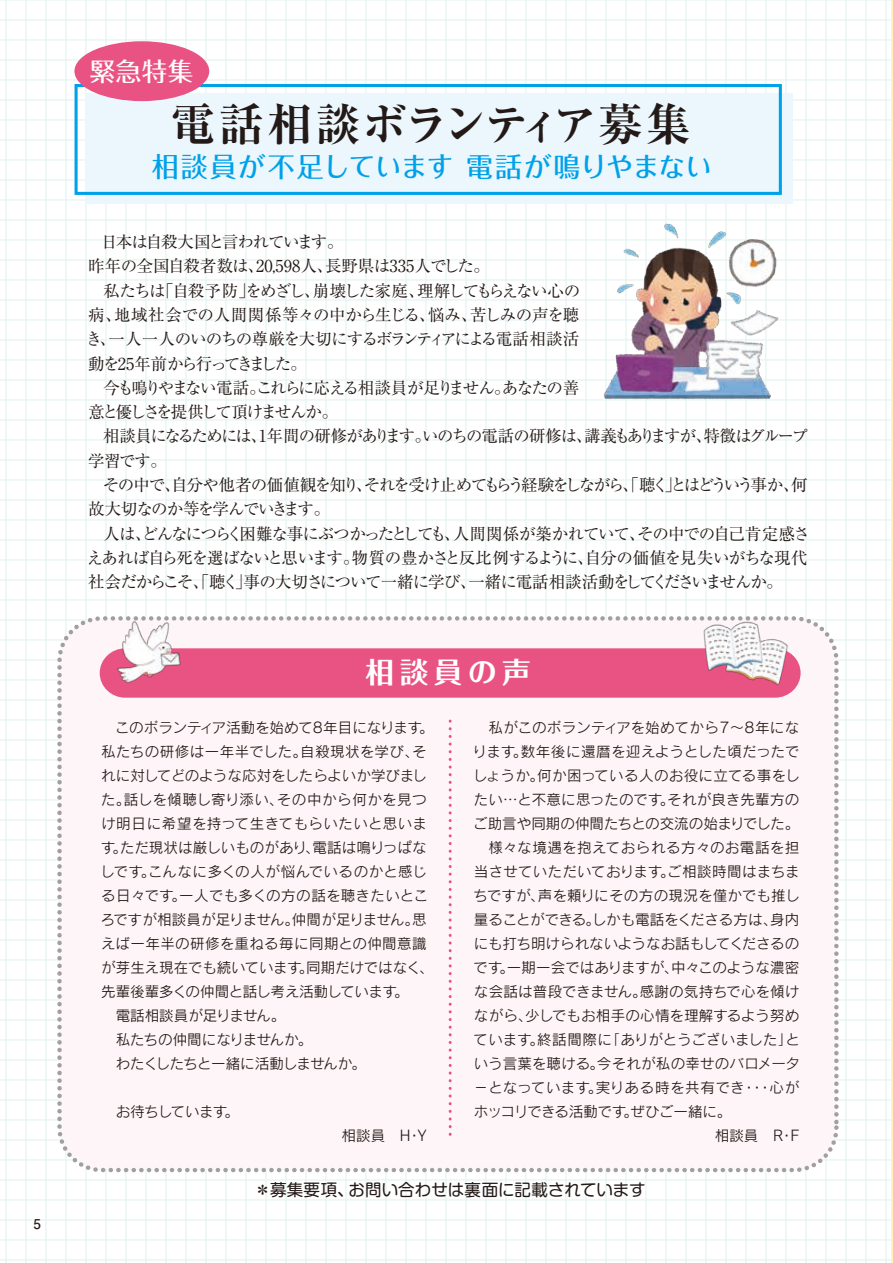
<style>
.page{position:relative;width:893px;height:1263px;background:#fff}
.page>*{position:absolute;margin:0;border:0;box-sizing:border-box;transform-origin:0 0}
.t1{font:700 expanded 44.85px "Ryumin Pr 6 N";letter-spacing:.01em;color:#231916}
.t2{font:700 28.5px "Folk Pro";letter-spacing:.2em;color:#fff}
.t3{font:500 27.3px "Folk Pro";letter-spacing:.025em;color:#00a1e9}
.t4{font:500 27.3px "Folk Pro";letter-spacing:-.01em;color:#00a1e9}
.t5{font:500 25.5px "Folk Pro";color:#fff}
.t6{font:16.5px/24.3px "Ryumin Pr 6 N";letter-spacing:-.075em;color:#231916}
.t7{font:16.5px "Ryumin Pr 6 N";letter-spacing:-.105em;color:#231916}
.t8{font:16.5px "Ryumin Pr 6 N";letter-spacing:-.025em;color:#231916}
.t9{font:16.5px "Shin M Go Pro";letter-spacing:.005em;color:#231916}
.t10{font:16.5px "Ryumin Pr 6 N";letter-spacing:-.01em;color:#231916}
.t11{font:16.5px "Ryumin Pr 6 N";letter-spacing:-.125em;color:#231916}
.t12{font:16.5px/24.3px "Ryumin Pr 6 N";letter-spacing:-.135em;color:#231916}
.t13{font:16.5px "Ryumin Pr 6 N";letter-spacing:-.035em;color:#231916}
.t14{font:14.55px/24px "Rodin Pro M";color:#231916}
.t15{font:14.55px/24px "Rodin Pro M";letter-spacing:.02em;color:#231916}
.t16{font:14.55px/24px "Rodin Pro M";letter-spacing:-.035em;color:#231916}
.t17{font:14.55px "Rodin Pro M";letter-spacing:.03em;color:#231916}
.t18{font:14.55px "Rodin Pro M";letter-spacing:.04em;color:#231916}
.t19{font:14.55px "Rodin Pro M";letter-spacing:-.02em;color:#231916}
.t20{font:14.55px/24px "Rodin Pro M";letter-spacing:.025em;color:#231916;text-align:center}
.t21{font:14.55px/24px "Rodin Pro M";letter-spacing:-.03em;color:#231916}
.t22{font:14.55px "Rodin Pro M";letter-spacing:.035em;color:#231916}
.t23{font:14.55px "Rodin Pro M";letter-spacing:-.04em;color:#231916}
.t24{font:700 13.5px "Futo Go B101 Pr 5";color:#231916}
</style>
<div class="page">
<div style="left:0;top:0;width:893px;height:1263px;background:linear-gradient(to right,#fcfefd,#fcfefd)"></div>
<hr style="left:892px;top:0;width:1px;height:1263px;background:#fff3b9">
<div style="left:60px;top:618px;width:776px;height:552px;background:#fef5f8;border-radius:43px"></div>
<div style="left:57px;top:616px;width:782px;height:556px;border:4px dashed #a0a0a1;border-radius:43px"></div>
<div style="left:85px;top:93px;width:707px;height:111px;background:#ebf6fd"></div>
<svg style="left:75px;top:84px;width:707px;height:111px"></svg>
<div style="left:100px;top:648px;width:701px;height:50px;background:#e95383"></div>
<img style="left:598px;top:220px;width:182px;height:186px">
<div style="left:74px;top:41px;width:135px;height:60px;background:#e95383;border-radius:50%"></div>
<svg style="left:449px;top:721px;width:3px;height:415px"></svg>
<img style="left:115px;top:618px;width:67px;height:68px">
<img style="left:702px;top:617px;width:88px;height:72px">
<p class="t24" style="left:33px;top:1213px;width:9px">5</p>
<h3 class="t5" style="left:90px;top:50px;width:105px">緊急特集</h3>
<h1 class="t1" style="left:171px;top:89px;width:522px">電話相談ボランティア募集</h1>
<h3 class="t4" style="left:466px;top:144px;width:248px">電話が鳴りやまない</h3>
<h3 class="t3" style="left:152px;top:144px;width:303px">相談員が不足しています</h3>
<p class="t6" style="left:325px;top:229px;width:166px;text-indent:-224px">日本は自殺大国と言われています。<br>長野県は335人でした。</p>
<p class="t13" style="left:88px;top:253px;width:178px">昨年の全国自殺者数は、</p>
<p class="t6" style="left:256px;top:253px;width:79px">20,598人、</p>
<p class="t6" style="left:157px;top:277px;width:165px">「自殺予防をめざし、</p>
<p class="t11" style="left:417px;top:277px;width:165px">理解してもらえない心の</p>
<p class="t6" style="left:313px;top:277px;width:114px">崩壊した家庭、</p>
<p class="t6" style="left:239px;top:277px;width:18px">」</p>
<p class="t6" style="left:103px;top:277px;width:64px">私たちは</p>
<p class="t10" style="left:114px;top:302px;width:323px">地域社会での人間関係等々の中から生じる、</p>
<p class="t6" style="left:470px;top:302px;width:111px">苦しみの声を聴</p>
<p class="t6" style="left:86px;top:302px;width:495px">病、<br>き一人一人のいのちの尊厳を大切にするボランティアによる電話相談活</p>
<p class="t6" style="left:428px;top:302px;width:51px">悩み、</p>
<p class="t6" style="left:100px;top:326px;width:18px">、</p>
<p class="t7" style="left:88px;top:350px;width:220px">動を25年前から行ってきました。</p>
<p class="t7" style="left:103px;top:375px;width:477px">今も鳴りやまない電話これらに応える相談員が足りませんあなたの善</p>
<p class="t12" style="left:88px;top:375px;width:251px;text-indent:161px">。<br>意と優しさを提供して頂けませんか。</p>
<p class="t6" style="left:494px;top:375px;width:18px">。</p>
<p class="t6" style="left:103px;top:423px;width:610px">相談員になるためには 1、年間の研修がありますいのちの電話の研修は講義もありますが、</p>
<p class="t11" style="left:704px;top:423px;width:106px">特徴はグループ</p>
<p class="t6" style="left:415px;top:423px;width:18px">。</p>
<p class="t6" style="left:103px;top:447px;width:707px;text-indent:-14px">学習です。<br>その中で自分や他者の価値観を知りそれを受け止めてもらう経験をしながら、「聴くとはどういう事か何、</p>
<p class="t6" style="left:576px;top:423px;width:18px">、</p>
<p class="t6" style="left:665px;top:472px;width:18px">」</p>
<p class="t6" style="left:164px;top:472px;width:18px">、</p>
<p class="t6" style="left:88px;top:496px;width:243px">故大切なのか等を学んでいきます。</p>
<p class="t6" style="left:103px;top:520px;width:708px">人はどんなにつらく困難な事にぶつかったとしても人間関係が築かれていてその中での自己肯定感さ</p>
<p class="t6" style="left:356px;top:472px;width:18px">、</p>
<p class="t6" style="left:135px;top:520px;width:18px">、</p>
<p class="t6" style="left:444px;top:520px;width:18px">、</p>
<p class="t6" style="left:629px;top:520px;width:18px">、</p>
<p class="t8" style="left:352px;top:545px;width:457px">物質の豊かさと反比例するように自分の価値を見失いがちな現代</p>
<p class="t6" style="left:87px;top:545px;width:274px">えあれば自ら死を選ばないと思います。</p>
<p class="t6" style="left:577px;top:545px;width:18px">、</p>
<p class="t6" style="left:88px;top:569px;width:390px">社会だからこそ、「聴く事の大切さについて一緒に学び、</p>
<p class="t6" style="left:468px;top:569px;width:316px">一緒に電話相談活動をしてくださいませんか。</p>
<p class="t6" style="left:235px;top:569px;width:18px">」</p>
<h2 class="t2" style="left:365px;top:648px;width:167px">相談員の声</h2>
<p class="t14" style="left:300px;top:715px;width:128px;text-indent:-185px">このボランティア活動を始めて8年目になります自殺現状を学びそ、</p>
<p class="t14" style="left:419px;top:715px;width:16px">。</p>
<p class="t17" style="left:101px;top:742px;width:207px">私たちの研修は一年半でした。</p>
<p class="t14" style="left:101px;top:763px;width:327px">れに対してどのような応対をしたらよいか学びまし</p>
<p class="t18" style="left:277px;top:790px;width:151px">その中から何かを見つ</p>
<p class="t14" style="left:124px;top:787px;width:161px">話しを傾聴し寄り添い、</p>
<p class="t14" style="left:101px;top:787px;width:328px">た。<br>け明日に希望を持って生きてもらいたいと思いますただ現状は厳しいものがあり電話は鳴りっぱな</p>
<p class="t14" style="left:305px;top:835px;width:16px">、</p>
<p class="t14" style="left:100px;top:835px;width:328px;text-indent:12px">。<br>しですこんなに多くの人が悩んでいるのかと感じ</p>
<p class="t15" style="left:101px;top:859px;width:329px;text-indent:40px">。<br>る日々です一人でも多くの方の話を聴きたいとこ</p>
<p class="t14" style="left:171px;top:883px;width:16px">。</p>
<p class="t14" style="left:100px;top:907px;width:335px">ろですが相談員が足りません。<br>えば一年半の研修を重ねる毎に同期との仲間意識が芽生え現在でも続いています同期だけではなく、</p>
<p class="t14" style="left:292px;top:907px;width:136px">仲間が足りません思。</p>
<p class="t14" style="left:299px;top:955px;width:16px">。</p>
<p class="t16" style="left:116px;top:979px;width:283px;text-indent:-15px">先輩後輩多くの仲間と話し考え活動しています電話相談員が足りません。<br>私たちの仲間になりませんか。<br>わたくしたちと一緒に活動しませんか。</p>
<p class="t14" style="left:394px;top:979px;width:16px">。</p>
<p class="t23" style="left:116px;top:1102px;width:113px">お待ちしています</p>
<p class="t14" style="left:224px;top:1099px;width:16px">。</p>
<p class="t14" style="left:342px;top:1123px;width:81px">相談員　・H</p>
<p class="t14" style="left:418px;top:1123px;width:10px">Y</p>
<p class="t15" style="left:473px;top:715px;width:329px;text-align:right">私がこのボランティアを始めてから7～8年になります数年後に還暦を迎えようとした頃だったで</p>
<p class="t14" style="left:513px;top:739px;width:16px">。</p>
<p class="t17" style="left:537px;top:766px;width:264px">何か困っている人のお役に立てる事をし</p>
<p class="t14" style="left:473px;top:763px;width:328px">しょうか。<br>たい…と不意に思ったのですそれが良き先輩方の</p>
<p class="t14" style="left:660px;top:787px;width:16px">。</p>
<p class="t14" style="left:473px;top:811px;width:328px">ご助言や同期の仲間たちとの交流の始まりでした。</p>
<p class="t18" style="left:488px;top:838px;width:312px">様々な境遇を抱えておられる方々のお電話を担</p>
<p class="t14" style="left:474px;top:859px;width:327px">当させていただいておりますご相談時間はまちま</p>
<p class="t20" style="left:538px;top:859px;width:264px">。<br>声を頼りにその方の現況を僅かでも推し</p>
<p class="t14" style="left:473px;top:883px;width:73px">ちですが、</p>
<p class="t19" style="left:474px;top:910px;width:305px">量ることができるしかも電話をくださる方は、</p>
<p class="t14" style="left:770px;top:907px;width:31px">身内</p>
<p class="t14" style="left:585px;top:907px;width:16px">。</p>
<p class="t14" style="left:474px;top:931px;width:327px">にも打ち明けられないようなお話もしてくださるの</p>
<p class="t14" style="left:671px;top:955px;width:130px">中々このような濃密</p>
<p class="t14" style="left:474px;top:955px;width:206px">です一期一会ではありますが、</p>
<p class="t14" style="left:499px;top:955px;width:16px">。</p>
<p class="t14" style="left:525px;top:979px;width:276px;text-indent:-51px">な会話は普段できません。<br>少しでもお相手の心情を理解するよう努め</p>
<p class="t14" style="left:640px;top:979px;width:161px">感謝の気持ちで心を傾け</p>
<p class="t14" style="left:474px;top:1003px;width:60px">ながら、</p>
<p class="t14" style="left:605px;top:1027px;width:196px">「ありがとうございましたと」</p>
<p class="t22" style="left:474px;top:1030px;width:140px">ています終話間際に</p>
<p class="t14" style="left:474px;top:1027px;width:328px;text-indent:56px">。<br>いう言葉を聴ける今それが私の幸せのバロメータ</p>
<p class="t14" style="left:589px;top:1051px;width:16px">。</p>
<p class="t14" style="left:769px;top:1075px;width:31px">心が</p>
<p class="t14" style="left:474px;top:1075px;width:272px">－となっています実りある時を共有でき</p>
<p class="t14" style="left:742px;top:1075px;width:32px">・・・</p>
<p class="t21" style="left:474px;top:1075px;width:259px;text-indent:114px">。<br>ホッコリできる活動ですぜひご一緒に。</p>
<p class="t14" style="left:623px;top:1099px;width:16px">。</p>
<p class="t14" style="left:715px;top:1123px;width:81px">相談員　・R</p>
<p class="t14" style="left:790px;top:1123px;width:10px">F</p>
<p class="t9" style="left:348px;top:1176px;width:299px">お問い合わせは裏面に記載されています</p>
<p class="t9" style="left:255px;top:1176px;width:100px">＊募集要項、</p>
</div>
